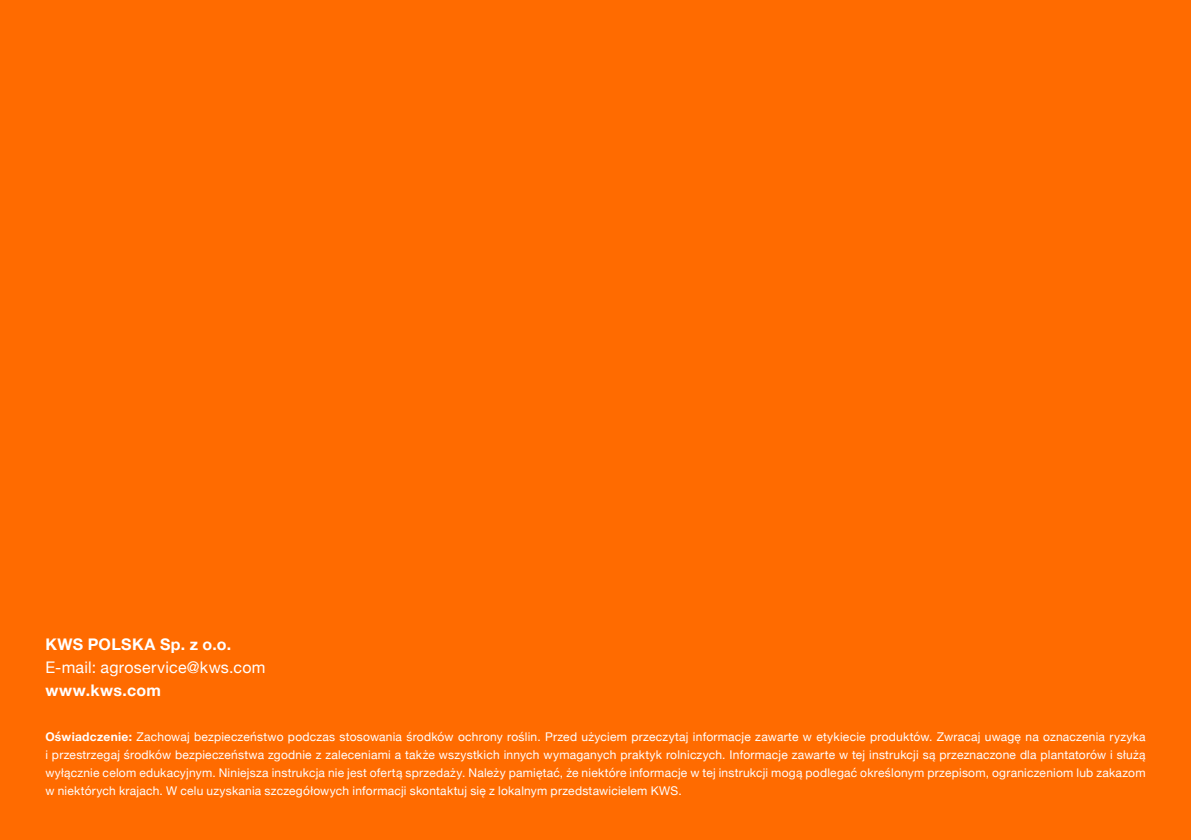
<style>
.page{position:relative;width:1191px;height:840px;background:#fff}
.page>*{position:absolute;margin:0;border:0;box-sizing:border-box;transform-origin:0 0}
.t1{font:700 16px "Helvetica Neue";letter-spacing:.025em;color:#fff}
.t2{font:16px "Helvetica Neue";letter-spacing:.015em;color:#fff}
.t3{font:12px/18px "Helvetica Neue";letter-spacing:.02em;color:#fff;text-align:justify}
.s1{font-weight:700}
</style>
<div class="page">
<div style="left:0;top:0;width:1191px;height:839px;background:#ff6b00"></div>
<h1 class="t1" style="left:45px;top:631px;width:187px">KWS POLSKA Sp. z o.o.</h1>
<h1 class="t2" style="left:45px;top:655px;width:222px">E-mail: agroservice@kws.com</h1>
<h1 class="t1" style="left:45px;top:677px;width:117px">www.kws.com</h1>
<p class="t3" style="left:45px;top:727px;width:1101px"><span class="s1">Oświadczenie:</span> Zachowaj bezpieczeństwo podczas stosowania środków ochrony roślin. Przed użyciem przeczytaj informacje zawarte w etykiecie produktów. Zwracaj uwagę na oznaczenia ryzyka i przestrzegaj środków bezpieczeństwa zgodnie z zaleceniami a także wszystkich innych wymaganych praktyk rolniczych. Informacje zawarte w tej instrukcji są przeznaczone dla plantatorów i służą wyłącznie celom edukacyjnym. Niniejsza instrukcja nie jest ofertą sprzedaży. Należy pamiętać, że niektóre informacje w tej instrukcji mogą podlegać określonym przepisom, ograniczeniom lub zakazom w niektórych krajach. W celu uzyskania szczegółowych informacji skontaktuj się z lokalnym przedstawicielem KWS.</p>
</div>
